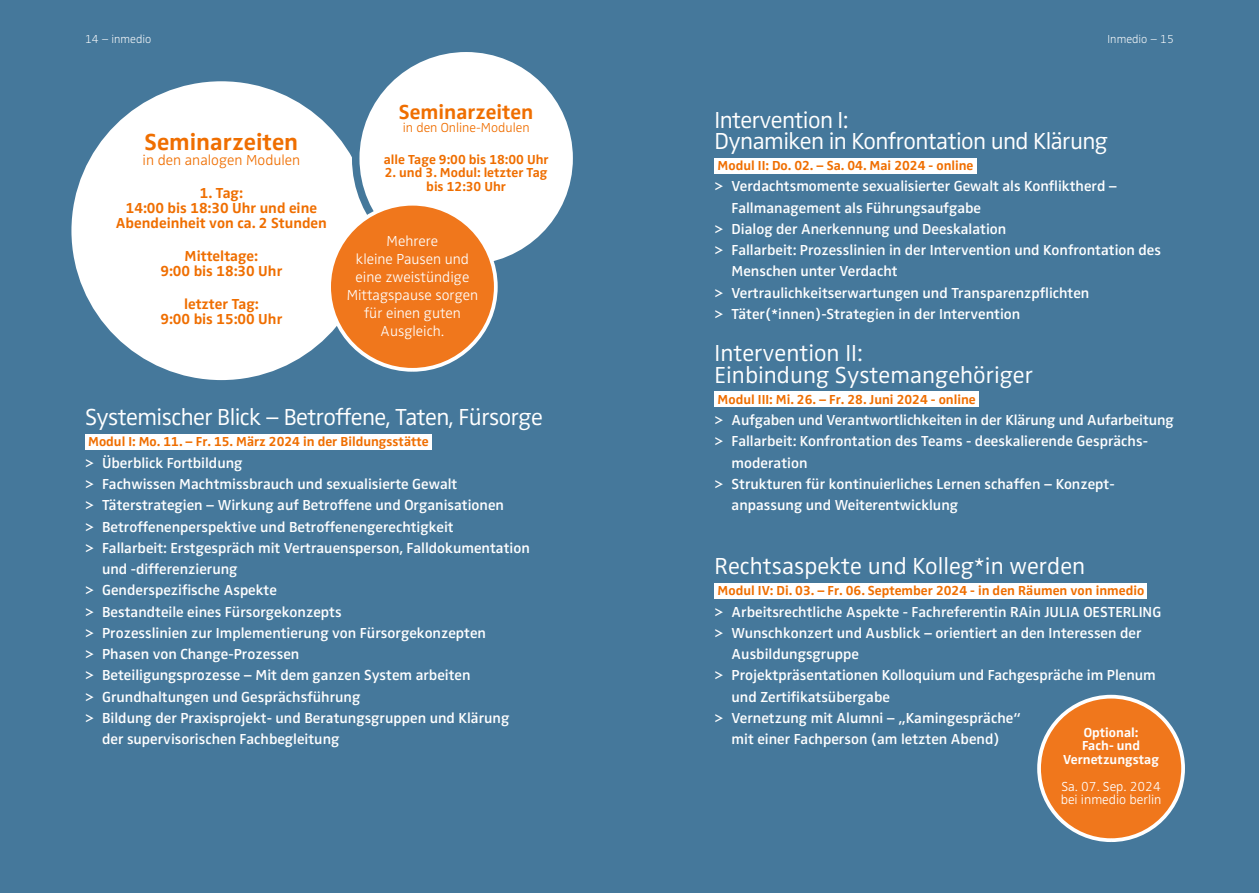
<style>
.page{position:relative;width:1259px;height:893px;background:#45789b}
.page>*{position:absolute;margin:0;border:0;box-sizing:border-box;transform-origin:0 0}
.t1{font:24px/21.3px "Zwo w 3";letter-spacing:-.025em;color:#fff}
.t2{font:24px/21.3px "Zwo w 3";color:#fff}
.t3{font:24px "Zwo w 6";color:#ef6e00}
.t4{font:21px "Zwo w 6";color:#ef6e00}
.t5{font:15px "Zwo w 5";color:#fff}
.t6{font:15px/15px "Zwo w 6";color:#ef6e00;text-align:center}
.t7{font:15px/18px "Zwo w 2";color:#fff;text-align:center}
.t8{font:15px "Zwo w 2";color:#ef6e00}
.t9{font:13.5px/13.5px "Zwo w 6";color:#ef6e00;text-align:center}
.t10{font:13.5px/13.5px "Zwo w 6";color:#fff;text-align:center}
.t11{font:13.5px/13.5px "Zwo w 2";color:#fff}
.t12{font:13.5px "Zwo w 2";color:#ef6e00}
.t13{font:12px "Zwo w 1";color:#fff}
</style>
<div class="page">
<div style="left:71px;top:81px;width:300px;height:299px;background:#fff;border-radius:50%"></div>
<div style="left:356px;top:48px;width:220px;height:220px;background:#fff;border-radius:50%"></div>
<div style="left:352px;top:45px;width:228px;height:227px;border:8px solid #45789b;border-radius:50%"></div>
<div style="left:85px;top:434px;width:347px;height:16px;background:#fff"></div>
<div style="left:714px;top:158px;width:262px;height:15px;background:#fff"></div>
<div style="left:714px;top:392px;width:265px;height:15px;background:#fff"></div>
<div style="left:714px;top:583px;width:433px;height:16px;background:#fff"></div>
<svg style="left:1037px;top:694px;width:148px;height:148px"></svg>
<div style="left:327px;top:202px;width:171px;height:170px;background:#f0771c;border:4px solid #fff;border-radius:50%"></div>
<p class="t13" style="left:85px;top:34px;width:68px">14 – inmedio</p>
<p class="t13" style="left:1107px;top:34px;width:68px">Inmedio – 15</p>
<h1 class="t3" style="left:145px;top:133px;width:155px">Seminarzeiten</h1>
<p class="t8" style="left:143px;top:154px;width:159px">in den analogen Modulen</p>
<p class="t6" style="left:116px;top:187px;width:213px">1. Tag:<br>14:00 bis 18:30 Uhr und eine<br>Abendeinheit von ca. 2 Stunden</p>
<p class="t6" style="left:160px;top:250px;width:123px">Mitteltage:<br>9:00 bis 18:30 Uhr</p>
<p class="t6" style="left:160px;top:298px;width:123px">letzter Tag:<br>9:00 bis 15:00 Uhr</p>
<h2 class="t4" style="left:399px;top:104px;width:136px">Seminarzeiten</h2>
<p class="t12" style="left:403px;top:123px;width:128px">in den Online-Modulen</p>
<p class="t9" style="left:384px;top:154px;width:166px">alle Tage 9:00 bis 18:00 Uhr</p>
<p class="t9" style="left:385px;top:167px;width:164px">2. und 3. Modul: letzter Tag bis 12:30 Uhr</p>
<p class="t7" style="left:347px;top:233px;width:133px">Mehrere<br>kleine Pausen und eine zweistündige<br>Mittagspause sorgen für einen guten<br>Ausgleich.</p>
<h1 class="t1" style="left:85px;top:409px;width:459px">Systemischer Blick – Betroffene, Taten, Fürsorge</h1>
<p class="t9" style="left:88px;top:436px;width:342px">Modul I: Mo. 11. – Fr. 15. März 2024 in der Bildungsstätte</p>
<p class="t5" style="left:85px;top:457px;width:159px">&gt; Überblick Fortbildung</p>
<p class="t5" style="left:85px;top:478px;width:374px">&gt; Fachwissen Machtmissbrauch und sexualisierte Gewalt</p>
<p class="t5" style="left:85px;top:500px;width:420px">&gt; Täterstrategien – Wirkung auf Betroffene und Organisationen</p>
<p class="t5" style="left:85px;top:521px;width:370px">&gt; Betroffenenperspektive und Betroffenengerechtigkeit</p>
<p class="t5" style="left:85px;top:542px;width:446px">&gt; Fallarbeit: Erstgespräch mit Vertrauensperson, Falldokumentation</p>
<p class="t5" style="left:102px;top:563px;width:137px">und -differenzierung</p>
<p class="t5" style="left:85px;top:585px;width:193px">&gt; Genderspezifische Aspekte</p>
<p class="t5" style="left:85px;top:606px;width:258px">&gt; Bestandteile eines Fürsorgekonzepts</p>
<p class="t5" style="left:85px;top:627px;width:402px">&gt; Prozesslinien zur Implementierung von Fürsorgekonzepten</p>
<p class="t5" style="left:85px;top:648px;width:216px">&gt; Phasen von Change-Prozessen</p>
<p class="t5" style="left:85px;top:670px;width:387px">&gt; Beteiligungsprozesse – Mit dem ganzen System arbeiten</p>
<p class="t5" style="left:85px;top:691px;width:277px">&gt; Grundhaltungen und Gesprächsführung</p>
<p class="t5" style="left:85px;top:712px;width:426px">&gt; Bildung der Praxisprojekt- und Beratungsgruppen und Klärung</p>
<p class="t5" style="left:102px;top:734px;width:239px">der supervisorischen Fachbegleitung</p>
<h1 class="t1" style="left:714px;top:111px;width:395px">Intervention I:<br>Dynamiken in Konfrontation und Klärung</h1>
<p class="t9" style="left:717px;top:160px;width:257px">Modul II: Do. 02. – Sa. 04. Mai 2024 - online</p>
<p class="t5" style="left:714px;top:181px;width:404px">&gt; Verdachtsmomente sexualisierter Gewalt als Konfliktherd –</p>
<p class="t5" style="left:731px;top:202px;width:251px">Fallmanagement als Führungsaufgabe</p>
<p class="t5" style="left:714px;top:223px;width:293px">&gt; Dialog der Anerkennung und Deeskalation</p>
<p class="t5" style="left:714px;top:245px;width:448px">&gt; Fallarbeit: Prozesslinien in der Intervention und Konfrontation des</p>
<p class="t5" style="left:731px;top:266px;width:168px">Menschen unter Verdacht</p>
<p class="t5" style="left:714px;top:287px;width:376px">&gt; Vertraulichkeitserwartungen und Transparenzpflichten</p>
<p class="t5" style="left:714px;top:308px;width:307px">&gt; Täter(*innen)-Strategien in der Intervention</p>
<h1 class="t2" style="left:714px;top:345px;width:320px">Intervention II:<br>Einbindung Systemangehöriger</h1>
<p class="t9" style="left:717px;top:394px;width:260px">Modul III: Mi. 26. – Fr. 28. Juni 2024 - online</p>
<p class="t5" style="left:714px;top:415px;width:461px">&gt; Aufgaben und Verantwortlichkeiten in der Klärung und Aufarbeitung</p>
<p class="t5" style="left:714px;top:436px;width:435px">&gt; Fallarbeit: Konfrontation des Teams - deeskalierende Gesprächs-</p>
<p class="t5" style="left:731px;top:457px;width:77px">moderation</p>
<p class="t5" style="left:714px;top:478px;width:401px">&gt; Strukturen für kontinuierliches Lernen schaffen – Konzept-</p>
<p class="t5" style="left:731px;top:500px;width:228px">anpassung und Weiterentwicklung</p>
<h1 class="t2" style="left:714px;top:557px;width:372px">Rechtsaspekte und Kolleg*in werden</h1>
<p class="t9" style="left:717px;top:585px;width:428px">Modul IV: Di. 03. – Fr. 06. September 2024 - in den Räumen von inmedio</p>
<p class="t5" style="left:714px;top:606px;width:448px">&gt; Arbeitsrechtliche Aspekte - Fachreferentin RAin JULIA OESTERLING</p>
<p class="t5" style="left:714px;top:627px;width:428px">&gt; Wunschkonzert und Ausblick – orientiert an den Interessen der</p>
<p class="t5" style="left:731px;top:648px;width:129px">Ausbildungsgruppe</p>
<p class="t5" style="left:714px;top:670px;width:443px">&gt; Projektpräsentationen Kolloquium und Fachgespräche im Plenum</p>
<p class="t5" style="left:731px;top:691px;width:160px">und Zertifikatsübergabe</p>
<p class="t5" style="left:714px;top:712px;width:308px">&gt; Vernetzung mit Alumni – „Kamingespräche“</p>
<p class="t5" style="left:731px;top:734px;width:270px">mit einer Fachperson (am letzten Abend)</p>
<p class="t10" style="left:1063px;top:727px;width:97px">Optional:<br>Fach- und<br>Vernetzungstag</p>
<p class="t11" style="left:1060px;top:781px;width:102px">Sa. 07. Sep. 2024 bei inmedio berlin</p>
</div>
